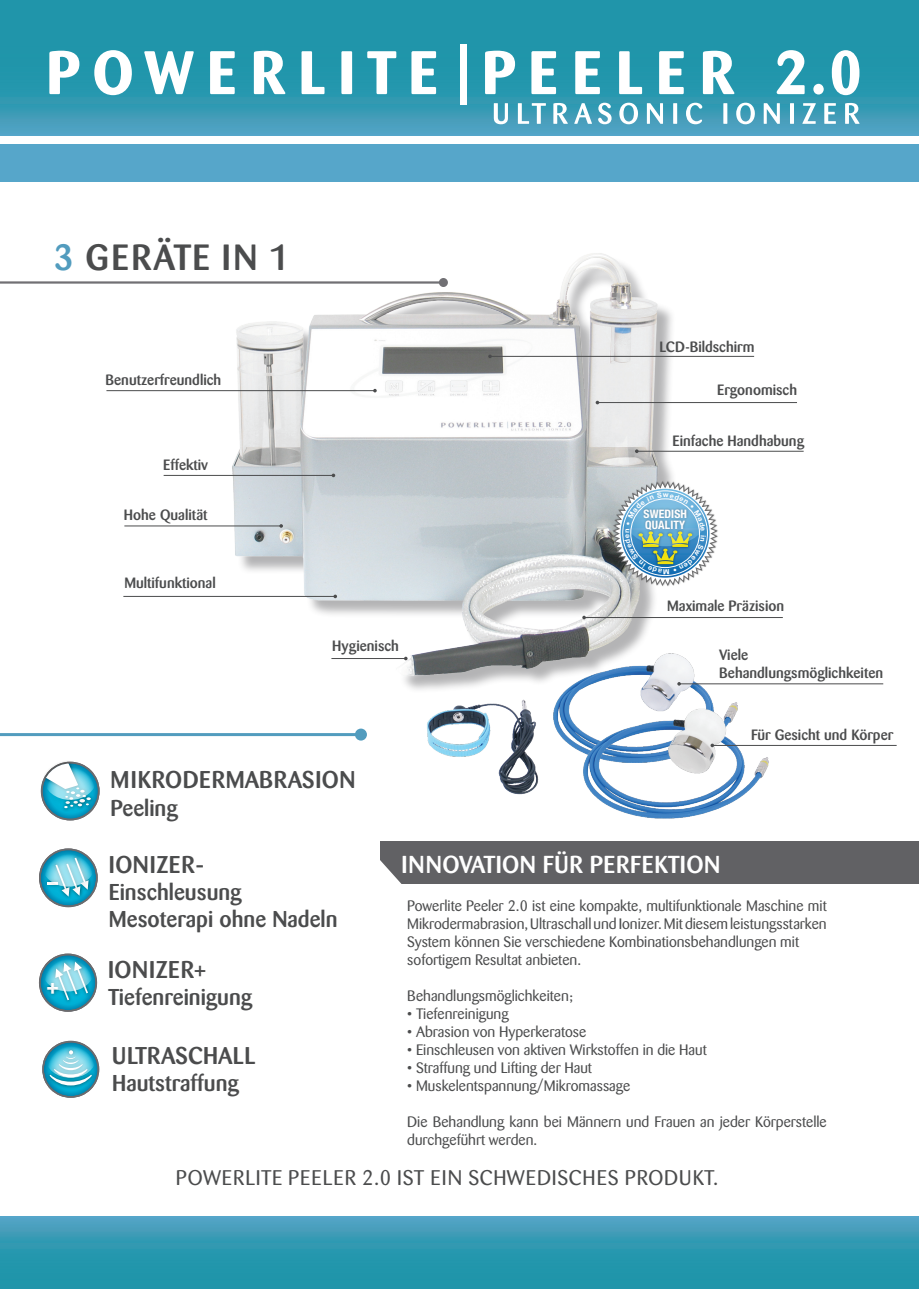
<style>
.page{position:relative;width:919px;height:1289px;background:#fff}
.page>*{position:absolute;margin:0;border:0;box-sizing:border-box;transform-origin:0 0}
.t1{font:500 36.15px "Barmeno";letter-spacing:.05em;color:#4b4c4d}
.t2{font:500 24.3px "Barmeno";letter-spacing:.02em;color:#fff}
.t3{font:500 24px "Barmeno";letter-spacing:.02em;color:#4b4c4d}
.t4{font:500 22.65px/27.2px "Barmeno";color:#4b4c4d}
.t5{font:21.3px "Arial Rounded MT Bold";color:#fff}
.t6{font:21px "Barmeno";letter-spacing:.04em;color:#4b4c4d}
.t7{font:15px/18px "Barmeno";color:#4b4c4d}
.t8{font:500 14.85px/17.7px "Barmeno";color:#4b4c4d}
.t9{font:700 condensed 11.7px/10.8px "Helvetica Neue";letter-spacing:.01em;color:#fff}
.s1{color:#529cbe}
</style>
<div class="page">
<div style="left:0;top:144px;width:918px;height:38px;background:#56a6ca"></div>
<svg style="left:0;top:0;width:918px;height:135px;background:#2a98af"></svg>
<svg style="left:49px;top:1001px;width:42px;height:10px"></svg>
<img style="left:45px;top:1001px;width:19px;height:4px">
<img style="left:38px;top:970px;width:60px;height:31px">
<svg style="left:42px;top:949px;width:52px;height:42px"></svg>
<svg style="left:48px;top:1087px;width:45px;height:10px"></svg>
<img style="left:42px;top:1056px;width:58px;height:31px">
<svg style="left:45px;top:1036px;width:51px;height:41px"></svg>
<svg style="left:46px;top:897px;width:45px;height:10px"></svg>
<img style="left:39px;top:865px;width:59px;height:32px">
<svg style="left:42px;top:844px;width:53px;height:42px"></svg>
<svg style="left:47px;top:810px;width:46px;height:10px"></svg>
<img style="left:40px;top:777px;width:60px;height:33px">
<svg style="left:44px;top:757px;width:52px;height:43px"></svg>
<div style="left:234px;top:255px;width:465px;height:438px;background:#5c5c5f;opacity:.46"></div>
<img style="left:229px;top:253px;width:457px;height:425px">
<hr style="left:164px;top:475px;width:169px;height:1px;background:#4b4c4d">
<svg style="left:331px;top:473px;width:4px;height:4px"></svg>
<hr style="left:331px;top:658px;width:75px;height:1px;background:#4b4c4d">
<hr style="left:584px;top:617px;width:198px;height:1px;background:#4b4c4d">
<svg style="left:582px;top:615px;width:4px;height:4px"></svg>
<hr style="left:597px;top:402px;width:200px;height:1px;background:#4b4c4d">
<hr style="left:123px;top:596px;width:212px;height:1px;background:#4b4c4d">
<svg style="left:333px;top:594px;width:4px;height:4px"></svg>
<hr style="left:636px;top:451px;width:167px;height:1px;background:#4b4c4d">
<hr style="left:124px;top:525px;width:157px;height:1px;background:#4b4c4d">
<hr style="left:106px;top:390px;width:269px;height:1px;background:#4b4c4d">
<img style="left:553px;top:653px;width:184px;height:100px">
<img style="left:583px;top:706px;width:186px;height:113px">
<img style="left:427px;top:699px;width:112px;height:96px">
<svg style="left:49px;top:51px;width:30px;height:43px"></svg>
<svg style="left:94px;top:50px;width:38px;height:45px"></svg>
<svg style="left:144px;top:51px;width:50px;height:43px"></svg>
<svg style="left:210px;top:51px;width:25px;height:43px"></svg>
<svg style="left:254px;top:51px;width:31px;height:43px"></svg>
<svg style="left:301px;top:51px;width:23px;height:43px"></svg>
<div style="left:341px;top:51px;width:11px;height:43px;background:#fff"></div>
<svg style="left:367px;top:51px;width:29px;height:43px"></svg>
<svg style="left:411px;top:51px;width:25px;height:43px"></svg>
<div style="left:460px;top:44px;width:6px;height:61px;background:#fff"></div>
<svg style="left:485px;top:51px;width:30px;height:43px"></svg>
<svg style="left:531px;top:51px;width:25px;height:43px"></svg>
<svg style="left:575px;top:51px;width:25px;height:43px"></svg>
<svg style="left:619px;top:51px;width:23px;height:43px"></svg>
<svg style="left:659px;top:51px;width:24px;height:43px"></svg>
<svg style="left:702px;top:51px;width:32px;height:43px"></svg>
<svg style="left:776px;top:50px;width:28px;height:44px"></svg>
<div style="left:813px;top:84px;width:10px;height:10px;background:#fff;border-radius:50%"></div>
<svg style="left:831px;top:50px;width:28px;height:45px"></svg>
<svg style="left:494px;top:103px;width:14px;height:21px"></svg>
<svg style="left:518px;top:103px;width:28px;height:21px"></svg>
<svg style="left:553px;top:103px;width:14px;height:21px"></svg>
<svg style="left:574px;top:103px;width:18px;height:21px"></svg>
<svg style="left:598px;top:103px;width:13px;height:21px"></svg>
<svg style="left:619px;top:103px;width:19px;height:21px"></svg>
<svg style="left:646px;top:103px;width:17px;height:21px"></svg>
<svg style="left:673px;top:103px;width:4px;height:21px"></svg>
<svg style="left:686px;top:103px;width:16px;height:21px"></svg>
<svg style="left:723px;top:103px;width:4px;height:21px"></svg>
<svg style="left:736px;top:103px;width:19px;height:21px"></svg>
<svg style="left:763px;top:103px;width:16px;height:21px"></svg>
<hr style="left:790px;top:103px;width:4px;height:21px;background:#fff">
<svg style="left:802px;top:103px;width:13px;height:21px"></svg>
<svg style="left:824px;top:103px;width:11px;height:21px"></svg>
<svg style="left:845px;top:103px;width:14px;height:21px"></svg>
<hr style="left:0;top:733px;width:361px;height:3px;background:#529cbe">
<div style="left:355px;top:728px;width:12px;height:12px;background:#529cbe;border-radius:50%"></div>
<hr style="left:0;top:281px;width:443px;height:2px;background:#717074">
<div style="left:439px;top:278px;width:9px;height:9px;background:#717074;border-radius:50%"></div>
<img style="left:611px;top:480px;width:107px;height:107px">
<div style="left:381px;top:841px;width:537px;height:42px;background:#616164"></div>
<svg style="left:380px;top:850px;width:29px;height:34px"></svg>
<hr style="left:679px;top:683px;width:204px;height:1px;background:#4b4c4d">
<hr style="left:712px;top:745px;width:184px;height:1px;background:#4b4c4d">
<svg style="left:710px;top:743px;width:4px;height:4px"></svg>
<hr style="left:490px;top:356px;width:264px;height:1px;background:#4b4c4d">
<svg style="left:488px;top:354px;width:4px;height:4px"></svg>
<div style="left:0;top:1216px;width:918px;height:72px;background:linear-gradient(to bottom,#4ca0c0,#1493a5)"></div>
<svg style="left:613px;top:476px;width:103px;height:109px"></svg>
<h1 class="t1" style="left:54px;top:236px;width:236px"><span class="s1">3</span> GERÄTE in 1</h1>
<p class="t8" style="left:106px;top:370px;width:117px">Benutzerfreundlich</p>
<p class="t8" style="left:163px;top:455px;width:46px">Effektiv</p>
<p class="t8" style="left:124px;top:506px;width:85px">Hohe Qualität</p>
<p class="t8" style="left:124px;top:574px;width:93px">Multifunktional</p>
<p class="t8" style="left:332px;top:637px;width:68px">Hygienisch</p>
<p class="t8" style="left:659px;top:338px;width:97px">LCD-Bildschirm</p>
<p class="t8" style="left:717px;top:381px;width:81px">Ergonomisch</p>
<p class="t8" style="left:672px;top:432px;width:133px">Einfache Handhabung</p>
<p class="t9" style="left:643px;top:508px;width:45px">SWEDISH<br>QUALITY</p>
<p class="t8" style="left:667px;top:597px;width:118px">Maximale Präzision</p>
<p class="t8" style="left:719px;top:646px;width:165px">Viele<br>Behandlungsmöglichkeiten</p>
<p class="t8" style="left:751px;top:726px;width:144px">Für Gesicht und Körper</p>
<h3 class="t5" style="left:46px;top:975px;width:14px">+</h3>
<h3 class="t3" style="left:111px;top:765px;width:246px">miKrodermabrasion</h3>
<h3 class="t4" style="left:111px;top:794px;width:69px">Peeling</h3>
<h3 class="t3" style="left:109px;top:850px;width:97px">ionizer-</h3>
<h3 class="t4" style="left:109px;top:878px;width:230px">Einschleusung<br>Mesoterapi ohne Nadeln</h3>
<h3 class="t3" style="left:108px;top:955px;width:100px">ionizer+</h3>
<h3 class="t4" style="left:108px;top:983px;width:146px">Tiefenreinigung</h3>
<h3 class="t3" style="left:112px;top:1041px;width:145px">ultraschall</h3>
<h3 class="t4" style="left:112px;top:1069px;width:128px">Hautstraffung</h3>
<h2 class="t2" style="left:401px;top:849px;width:320px">innovation für perfektion</h2>
<p class="t7" style="left:407px;top:897px;width:421px">Powerlite Peeler 2.0 ist eine kompakte, multifunktionale Maschine mit Mikrodermabrasion, Ultraschall und Ionizer. Mit diesem leistungsstarken System können Sie verschiedene Kombinationsbehandlungen mit sofortigem Resultat anbieten.</p>
<p class="t7" style="left:407px;top:987px;width:167px">Behandlungsmöglichkeiten;</p>
<p class="t7" style="left:407px;top:1005px;width:103px">• Tiefenreinigung</p>
<p class="t7" style="left:407px;top:1023px;width:181px">• Abrasion von Hyperkeratose</p>
<p class="t7" style="left:407px;top:1041px;width:301px">• Einschleusen von aktiven Wirkstoffen in die Haut</p>
<p class="t7" style="left:407px;top:1059px;width:186px">• Straffung und Lifting der Haut</p>
<p class="t7" style="left:407px;top:1077px;width:224px">• Muskelentspannung/Mikromassage</p>
<p class="t7" style="left:407px;top:1113px;width:421px">Die Behandlung kann bei Männern und Frauen an jeder Körperstelle durchgeführt werden.</p>
<h3 class="t6" style="left:176px;top:1165px;width:544px">POWERLITE PEELER 2.0 IST EIN SCHWEDISCHES PRODUKT.</h3>
</div>
